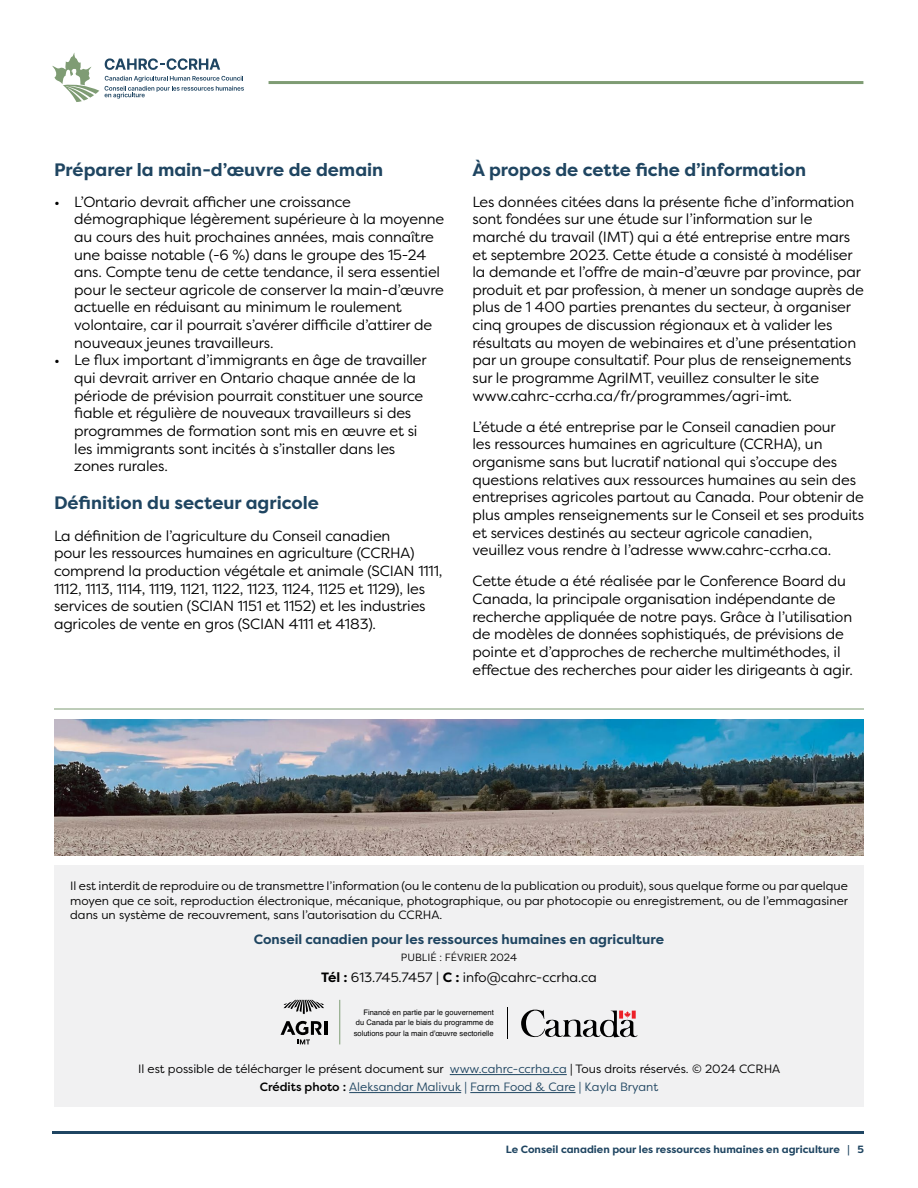
<style>
.page{position:relative;width:918px;height:1188px;background:#fff}
.page>*{position:absolute;margin:0;border:0;box-sizing:border-box;transform-origin:0 0}
.t1{font:700 18px "Filson Pro";color:#1f4561}
.t2{font:14.7px/17.7px "Filson Pro";letter-spacing:-.01em;color:#000}
.t3{font:700 13.5px "Filson Pro";color:#1f4561}
.t4{font:13.5px "Filson Pro";color:#000}
.t5{font:12px/14.4px "Filson Pro";color:#000;text-align:justify}
.t6{font:700 10.5px "Filson Pro";color:#1f4561}
.t7{font:10.5px "Filson Pro";color:#000}
.t8{font:7.65px/10.4px "Helvetica";color:#000;text-align:justify}
.s1{font-weight:700}
.s2{color:#1f4561}
.s3{font-weight:500}
</style>
<div class="page">
<svg style="left:105px;top:76px;width:139px;height:23px"></svg>
<svg style="left:105px;top:58px;width:115px;height:12px"></svg>
<svg style="left:52px;top:53px;width:47px;height:49px"></svg>
<hr style="left:269px;top:81px;width:594px;height:3px;background:#7f9c74">
<hr style="left:52px;top:1131px;width:811px;height:3px;background:#1f4562">
<div style="left:54px;top:865px;width:810px;height:242px;background:#f1f1f2"></div>
<hr style="left:450px;top:1074px;width:117px;height:1px;background:#1f4561">
<hr style="left:349px;top:1092px;width:112px;height:1px;background:#1f4561">
<hr style="left:470px;top:1092px;width:106px;height:1px;background:#1f4561">
<img style="left:54px;top:720px;width:810px;height:135px">
<hr style="left:54px;top:709px;width:810px;height:1px;background:#7d9b73">
<hr style="left:324px;top:1021px;width:3px;height:14px;background:#000">
<svg style="left:281px;top:1021px;width:41px;height:23px"></svg>
<svg style="left:284px;top:1000px;width:40px;height:14px"></svg>
<hr style="left:508px;top:1008px;width:1px;height:31px;background:#000">
<svg style="left:521px;top:1009px;width:116px;height:29px"></svg>
<hr style="left:339px;top:1000px;width:1px;height:44px;background:#7f9c74">
<p class="t1" style="left:54px;top:158px;width:331px">Préparer la main-d’œuvre de demain</p>
<p class="t2" style="left:74px;top:192px;width:371px;text-indent:-20px">• L’Ontario devrait afficher une croissance démographique légèrement supérieure à la moyenne au cours des huit prochaines années, mais connaître une baisse notable (-6 %) dans le groupe des 15-24 ans. Compte tenu de cette tendance, il sera essentiel pour le secteur agricole de conserver la main-d’œuvre actuelle en réduisant au minimum le roulement volontaire, car il pourrait s’avérer difficile d’attirer de nouveaux jeunes travailleurs.</p>
<p class="t2" style="left:74px;top:351px;width:354px;text-indent:-20px">• Le flux important d’immigrants en âge de travailler qui devrait arriver en Ontario chaque année de la période de prévision pourrait constituer une source fiable et régulière de nouveaux travailleurs si des programmes de formation sont mis en œuvre et si les immigrants sont incités à s’installer dans les zones rurales.</p>
<p class="t1" style="left:54px;top:492px;width:266px">Définition du secteur agricole</p>
<p class="t2" style="left:54px;top:526px;width:390px">La définition de l’agriculture du Conseil canadien<br>pour les ressources humaines en agriculture (CCRHA) comprend la production végétale et animale (SCIAN 1111, 1112, 1113, 1114, 1119, 1121, 1122, 1123, 1124, 1125 et 1129), les services de soutien (SCIAN 1151 et 1152) et les industries agricoles de vente en gros (SCIAN 4111 et 4183).</p>
<p class="t1" style="left:472px;top:158px;width:335px">À propos de cette fiche d’information</p>
<p class="t2" style="left:472px;top:192px;width:393px">Les données citées dans la présente fiche d’information sont fondées sur une étude sur l’information sur le marché du travail (IMT) qui a été entreprise entre mars et septembre 2023. Cette étude a consisté à modéliser la demande et l’offre de main-d’œuvre par province, par produit et par profession, à mener un sondage auprès de plus de 1 400 parties prenantes du secteur, à organiser cinq groupes de discussion régionaux et à valider les résultats au moyen de webinaires et d’une présentation par un groupe consultatif. Pour plus de renseignements sur le programme AgriIMT, veuillez consulter le site www.cahrc-ccrha.ca/fr/programmes/agri-imt.</p>
<p class="t2" style="left:472px;top:417px;width:393px">L’étude a été entreprise par le Conseil canadien pour<br>les ressources humaines en agriculture (CCRHA), un organisme sans but lucratif national qui s’occupe des questions relatives aux ressources humaines au sein des entreprises agricoles partout au Canada. Pour obtenir de plus amples renseignements sur le Conseil et ses produits et services destinés au secteur agricole canadien, veuillez vous rendre à l’adresse www.cahrc-ccrha.ca.</p>
<p class="t2" style="left:472px;top:572px;width:382px">Cette étude a été réalisée par le Conference Board du Canada, la principale organisation indépendante de recherche appliquée de notre pays. Grâce à l’utilisation de modèles de données sophistiqués, de prévisions de pointe et d’approches de recherche multiméthodes, il effectue des recherches pour aider les dirigeants à agir.</p>
<p class="t5" style="left:70px;top:879px;width:779px">Il est interdit de reproduire ou de transmettre l’information (ou le contenu de la publication ou produit), sous quelque forme ou par quelque moyen que ce soit, reproduction électronique, mécanique, photographique, ou par photocopie ou enregistrement, ou de l’emmagasiner dans un système de recouvrement, sans l’autorisation du CCRHA.</p>
<p class="t3" style="left:254px;top:931px;width:412px">Conseil canadien pour les ressources humaines en agriculture</p>
<p class="t7" style="left:401px;top:950px;width:118px">PUBLIÉ : FÉVRIER 2024</p>
<p class="t4" style="left:321px;top:968px;width:277px"><span class="s1">Tél :</span> 613.745.7457 | <span class="s1">C :</span> info@cahrc-ccrha.ca</p>
<p class="t8" style="left:354px;top:1007px;width:142px;text-indent:10px">Financé en partie par le gouvernement du Canada par le biais du programme de solutions pour la main d’œuvre sectorielle</p>
<p class="t5" style="left:138px;top:1060px;width:644px;line-height:18px;text-align:center">Il est possible de télécharger le présent document sur <span class="s2">www.cahrc-ccrha.ca</span> | Tous droits réservés. © 2024 CCRHA<br><span class="s3">Crédits photo :</span> <span class="s2">Aleksandar Malivuk | Farm Food &amp; Care | Kayla Bryant</span></p>
<p class="t6" style="left:506px;top:1142px;width:360px">Le Conseil canadien pour les ressources humaines en agriculture | 5</p>
</div>
